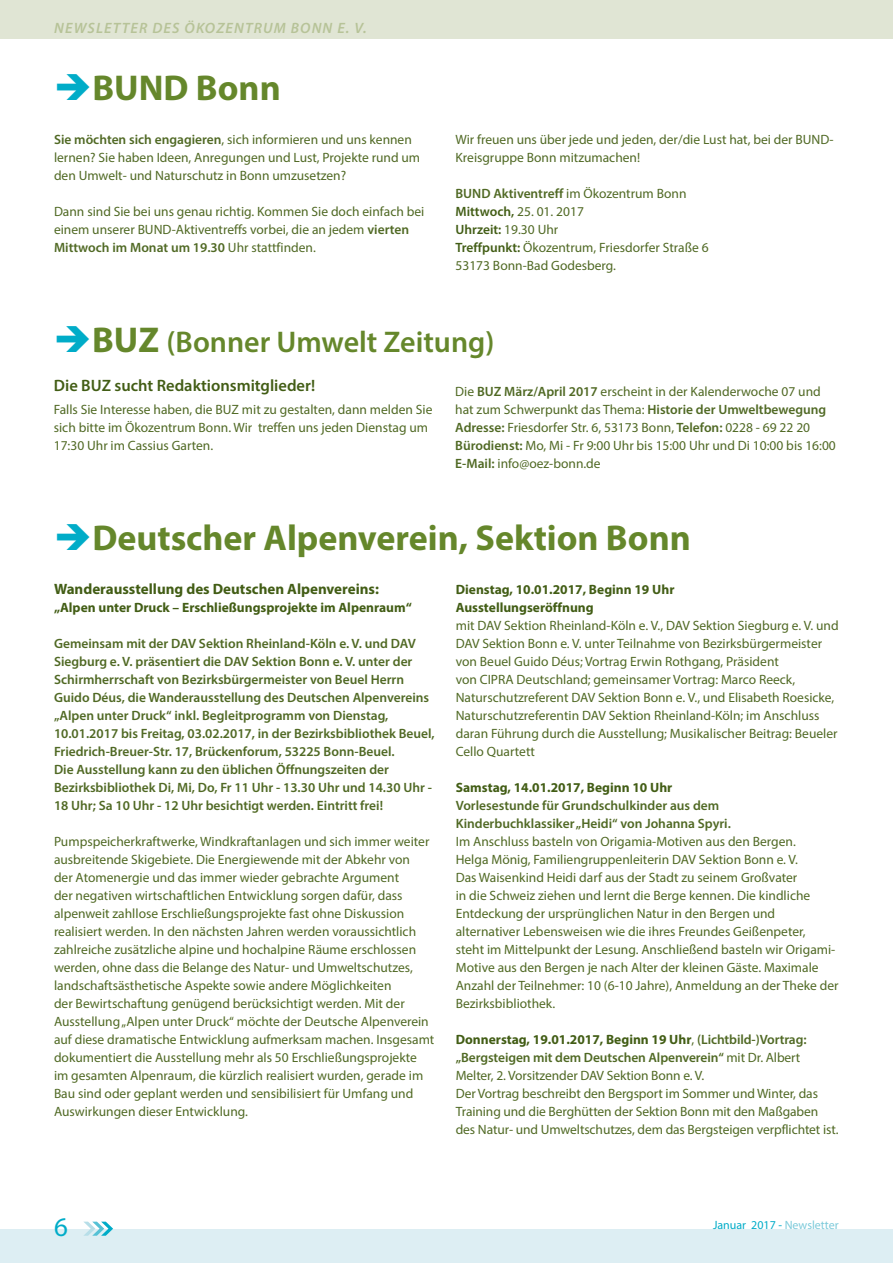
<style>
.page{position:relative;width:893px;height:1263px;background:#fff}
.page>*{position:absolute;margin:0;border:0;box-sizing:border-box;transform-origin:0 0}
.t1{font:700 36px "Myriad Pro";color:#65872b}
.t2{font:600 30px "Myriad Pro";color:#65872b}
.t3{font:27px "Myriad Pro";color:#00acc8}
.t4{font:600 16.5px "Myriad Pro";color:#425d15}
.t5{font:700 15px "Myriad Pro";color:#425d15}
.t6{font:italic 600 15px "Myriad Pro";letter-spacing:.075em;color:#b7c398}
.t7{font:13.5px/18px "Myriad Pro";color:#506924}
.t8{font:600 13.5px/18px "Myriad Pro";color:#506924}
.t9{font:700 13.5px/18px "Myriad Pro";color:#425d15}
.t10{font:12px "Myriad Pro";color:#00acc8}
.s1{color:#00acc8}
.s2{font-weight:600}
.s3{font-weight:600;color:#425d15}
.s4{font-weight:700;font-size:36px}
.s5{font-weight:700;color:#425d15}
.s6{color:#7ccada}
</style>
<div class="page">
<div style="left:0;top:1229px;width:893px;height:34px;background:#ddeef3"></div>
<svg style="left:83px;top:1221px;width:30px;height:15px"></svg>
<div style="left:0;top:0;width:893px;height:38px;background:#e0e5d4"></div>
<p class="t6" style="left:54px;top:18px;width:314px">NEWSLETTER DES ÖKOZENTRUM BONN E. V.</p>
<h1 class="t1" style="left:54px;top:64px;width:228px"><span class="s1">➔</span>BUND Bonn</h1>
<p class="t7" style="left:54px;top:130px;width:368px"><span class="s2">Sie möchten sich engagieren</span>, sich informieren und uns kennen lernen? Sie haben Ideen, Anregungen und Lust, Projekte rund um den Umwelt- und Naturschutz in Bonn umzusetzen?</p>
<p class="t7" style="left:54px;top:202px;width:372px">Dann sind Sie bei uns genau richtig. Kommen Sie doch einfach bei einem unserer BUND-Aktiventreffs vorbei, die an jedem <span class="s2">vierten<br>Mittwoch im Monat um 19.30</span> Uhr stattfinden.</p>
<p class="t7" style="left:455px;top:130px;width:380px">Wir freuen uns über jede und jeden, der/die Lust hat, bei der BUND-<br>Kreisgruppe Bonn mitzumachen!</p>
<p class="t7" style="left:455px;top:184px;width:255px"><span class="s2">BUND Aktiventreff</span> im Ökozentrum Bonn<br><span class="s3">Mittwoch,</span> 25. 01. 2017<br><span class="s3">Uhrzeit:</span> 19.30 Uhr<br><span class="s3">Treffpunkt:</span> Ökozentrum, Friesdorfer Straße 6<br>53173 Bonn-Bad Godesberg.</p>
<h2 class="t2" style="left:54px;top:323px;width:442px"><span class="s1">➔</span><span class="s4">BUZ</span> (Bonner Umwelt Zeitung)</h2>
<p class="t4" style="left:54px;top:375px;width:263px">Die BUZ sucht Redaktionsmitglieder!</p>
<p class="t7" style="left:54px;top:400px;width:380px">Falls Sie Interesse haben, die BUZ mit zu gestalten, dann melden Sie sich bitte im Ökozentrum Bonn. Wir treffen uns jeden Dienstag um<br>17:30 Uhr im Cassius Garten.</p>
<p class="t7" style="left:455px;top:382px;width:382px">Die <span class="s2">BUZ März/April 2017</span> erscheint in der Kalenderwoche 07 und hat zum Schwerpunkt das Thema: <span class="s2">Historie der Umweltbewegung Adresse:</span> Friesdorfer Str. 6, 53173 Bonn, <span class="s2">Telefon:</span> 0228 - 69 22 20<br><span class="s2">Bürodienst:</span> Mo, Mi - Fr 9:00 Uhr bis 15:00 Uhr und Di 10:00 bis 16:00<br><span class="s2">E-Mail:</span> info@oez-bonn.de</p>
<h1 class="t1" style="left:54px;top:514px;width:638px"><span class="s1">➔</span>Deutscher Alpenverein, Sektion Bonn</h1>
<p class="t5" style="left:54px;top:579px;width:327px">Wanderausstellung des Deutschen Alpenvereins:</p>
<p class="t9" style="left:54px;top:598px;width:359px">„Alpen unter Druck – Erschließungsprojekte im Alpenraum“</p>
<p class="t8" style="left:54px;top:634px;width:382px">Gemeinsam mit der DAV Sektion Rheinland-Köln e. V. und DAV Siegburg e. V. präsentiert die DAV Sektion Bonn e. V. unter der Schirmherrschaft von Bezirksbürgermeister von Beuel Herrn Guido Déus, die Wanderausstellung des Deutschen Alpenvereins „Alpen unter Druck“ inkl. Begleitprogramm von Dienstag, 10.01.2017 bis Freitag, 03.02.2017, in der Bezirksbibliothek Beuel, Friedrich-Breuer-Str. 17, Brückenforum, 53225 Bonn-Beuel.<br>Die Ausstellung kann zu den üblichen Öffnungszeiten der Bezirksbibliothek Di, Mi, Do, Fr 11 Uhr - 13.30 Uhr und 14.30 Uhr - 18 Uhr; Sa 10 Uhr - 12 Uhr besichtigt werden. Eintritt frei!</p>
<p class="t7" style="left:54px;top:832px;width:382px">Pumpspeicherkraftwerke, Windkraftanlagen und sich immer weiter ausbreitende Skigebiete. Die Energiewende mit der Abkehr von<br>der Atomenergie und das immer wieder gebrachte Argument<br>der negativen wirtschaftlichen Entwicklung sorgen dafür, dass alpenweit zahllose Erschließungsprojekte fast ohne Diskussion realisiert werden. In den nächsten Jahren werden voraussichtlich zahlreiche zusätzliche alpine und hochalpine Räume erschlossen werden, ohne dass die Belange des Natur- und Umweltschutzes, landschaftsästhetische Aspekte sowie andere Möglichkeiten<br>der Bewirtschaftung genügend berücksichtigt werden. Mit der Ausstellung „Alpen unter Druck“ möchte der Deutsche Alpenverein auf diese dramatische Entwicklung aufmerksam machen. Insgesamt dokumentiert die Ausstellung mehr als 50 Erschließungsprojekte im gesamten Alpenraum, die kürzlich realisiert wurden, gerade im Bau sind oder geplant werden und sensibilisiert für Umfang und Auswirkungen dieser Entwicklung.</p>
<p class="t9" style="left:456px;top:580px;width:220px">Dienstag, 10.01.2017, Beginn 19 Uhr<br>Ausstellungseröffnung</p>
<p class="t7" style="left:456px;top:616px;width:384px">mit DAV Sektion Rheinland-Köln e. V., DAV Sektion Siegburg e. V. und DAV Sektion Bonn e. V. unter Teilnahme von Bezirksbürgermeister von Beuel Guido Déus; Vortrag Erwin Rothgang, Präsident<br>von CIPRA Deutschland; gemeinsamer Vortrag: Marco Reeck, Naturschutzreferent DAV Sektion Bonn e. V., und Elisabeth Roesicke, Naturschutzreferentin DAV Sektion Rheinland-Köln; im Anschluss daran Führung durch die Ausstellung; Musikalischer Beitrag: Beueler Cello Quartett</p>
<p class="t9" style="left:456px;top:778px;width:218px">Samstag, 14.01.2017, Beginn 10 Uhr</p>
<p class="t8" style="left:456px;top:796px;width:277px">Vorlesestunde für Grundschulkinder aus dem<br>Kinderbuchklassiker „Heidi“ von Johanna Spyri.</p>
<p class="t7" style="left:456px;top:832px;width:384px">Im Anschluss basteln von Origamia-Motiven aus den Bergen.<br>Helga Mönig, Familiengruppenleiterin DAV Sektion Bonn e. V.<br>Das Waisenkind Heidi darf aus der Stadt zu seinem Großvater<br>in die Schweiz ziehen und lernt die Berge kennen. Die kindliche Entdeckung der ursprünglichen Natur in den Bergen und alternativer Lebensweisen wie die ihres Freundes Geißenpeter,<br>steht im Mittelpunkt der Lesung. Anschließend basteln wir Origami-Motive aus den Bergen je nach Alter der kleinen Gäste. Maximale Anzahl der Teilnehmer: 10 (6-10 Jahre), Anmeldung an der Theke der Bezirksbibliothek.</p>
<p class="t7" style="left:456px;top:1030px;width:384px"><span class="s5">Donnerstag, 19.01.2017, Beginn 19 Uhr</span>, <span class="s2">(Lichtbild-)Vortrag: „Bergsteigen mit dem Deutschen Alpenverein“</span> mit Dr. Albert Melter, 2. Vorsitzender DAV Sektion Bonn e. V.<br>Der Vortrag beschreibt den Bergsport im Sommer und Winter, das Training und die Berghütten der Sektion Bonn mit den Maßgaben des Natur- und Umweltschutzes, dem das Bergsteigen verpflichtet ist.</p>
<h3 class="t3" style="left:54px;top:1210px;width:15px">6</h3>
<p class="t10" style="left:713px;top:1218px;width:127px">Januar 2017 - <span class="s6">Newsletter</span></p>
</div>
